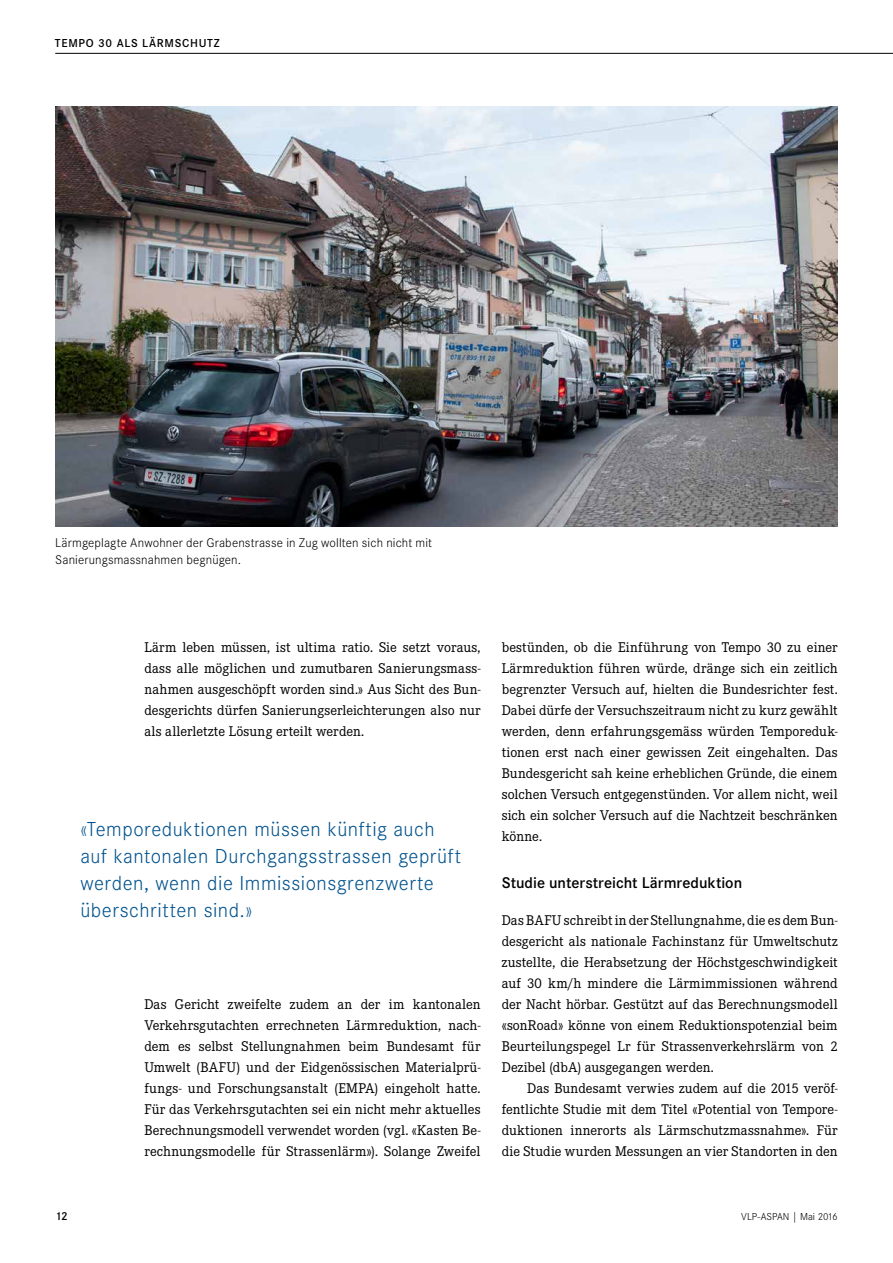
<style>
.page{position:relative;width:893px;height:1263px;background:#fff}
.page>*{position:absolute;margin:0;border:0;box-sizing:border-box;transform-origin:0 0}
.Zitat{font:300 21px/27px "Corporate S";letter-spacing:.025em;color:#00528d}
.Überschrift_3_mit_GL{font:600 16.2px "Corporate S";color:#000}
.Copy_ohne_Einzug{font:14.7px/21px "Corporate E";letter-spacing:.005em;color:#000;text-align:justify}
.Copy{font:14.7px/21px "Corporate E";letter-spacing:.01em;color:#000;text-align:justify}
.Legenden{font:300 13.2px/16.5px "Corporate S";letter-spacing:.01em;color:#000}
.Flagline__Musterseit{font:600 12px "Corporate S";letter-spacing:.06em;color:#000}
.t1{font:300 10.5px "Corporate S";color:#000}
</style>
<div class="page">
<hr style="left:55px;top:53px;width:838px;height:1px;background:#000">
<img style="left:55px;top:106px;width:783px;height:420px">
<p class="Flagline__Musterseit" style="left:55px;top:36px;width:166px">TEMPO 30 ALS LÄRMSCHUTZ</p>
<p class="Legenden" style="left:55px;top:535px;width:378px">Lärmgeplagte Anwohner der Grabenstrasse in Zug wollten sich nicht mit<br>Sanierungsmassnahmen begnügen.</p>
<p class="Copy_ohne_Einzug" style="left:144px;top:637px;width:338px">Lärm leben müssen, ist ultima ratio. Sie setzt voraus, dass alle möglichen und zumutbaren Sanierungsmass&shy;nahmen ausgeschöpft worden sind.» Aus Sicht des Bun&shy;desgerichts dürfen Sanierungserleichterungen also nur als allerletzte Lösung erteilt werden.</p>
<p class="Zitat" style="left:80px;top:816px;width:382px">«Temporeduktionen müssen künftig auch auf kantonalen Durchgangsstrassen geprüft werden, wenn die Immissionsgrenzwerte überschritten sind.»</p>
<p class="Copy_ohne_Einzug" style="left:144px;top:994px;width:338px">Das Gericht zweifelte zudem an der im kantonalen Verkehrsgutachten errechneten Lärmreduktion, nach&shy;dem es selbst Stellungnahmen beim Bundesamt für Umwelt (BAFU) und der Eidgenössischen Materialprü&shy;fungs- und Forschungsanstalt (EMPA) eingeholt hatte.<br>Für das Verkehrsgutachten sei ein nicht mehr aktuelles Berechnungsmodell verwendet worden (vgl. «Kasten Be&shy;rechnungsmodelle für Strassenlärm»). Solange Zweifel</p>
<p class="Copy_ohne_Einzug" style="left:502px;top:637px;width:337px">bestünden, ob die Einführung von Tempo 30 zu einer Lärmreduktion führen würde, dränge sich ein zeitlich begrenzter Versuch auf, hielten die Bundesrichter fest.<br>Dabei dürfe der Versuchszeitraum nicht zu kurz gewählt werden, denn erfahrungsgemäss würden Temporeduk&shy;tionen erst nach einer gewissen Zeit eingehalten. Das Bundesgericht sah keine erheblichen Gründe, die einem solchen Versuch entgegenstünden. Vor allem nicht, weil sich ein solcher Versuch auf die Nachtzeit beschränken könne.</p>
<p class="Überschrift_3_mit_GL" style="left:502px;top:873px;width:242px">Studie unterstreicht Lärmreduktion</p>
<p class="Copy_ohne_Einzug" style="left:502px;top:910px;width:337px">Das BAFU schreibt in der Stellungnahme, die es dem Bun&shy;desgericht als nationale Fachinstanz für Umweltschutz zustellte, die Herabsetzung der Höchstgeschwindigkeit auf 30 km/h mindere die Lärmimmissionen während der Nacht hörbar. Gestützt auf das Berechnungsmodell «sonRoad» könne von einem Reduktionspotenzial beim Beurteilungspegel Lr für Strassenverkehrslärm von 2<br>Dezibel (dbA) ausgegangen werden.</p>
<p class="Copy" style="left:502px;top:1078px;width:337px;text-indent:26px">Das Bundesamt verwies zudem auf die 2015 veröf&shy;fentlichte Studie mit dem Titel «Potential von Tempore&shy;duktionen innerorts als Lärmschutzmassnahme». Für die Studie wurden Messungen an vier Standorten in den</p>
<p class="Flagline__Musterseit" style="left:55px;top:1209px;width:14px">12</p>
<p class="t1" style="left:741px;top:1210px;width:98px">VLP-ASPAN | Mai 2016</p>
</div>
